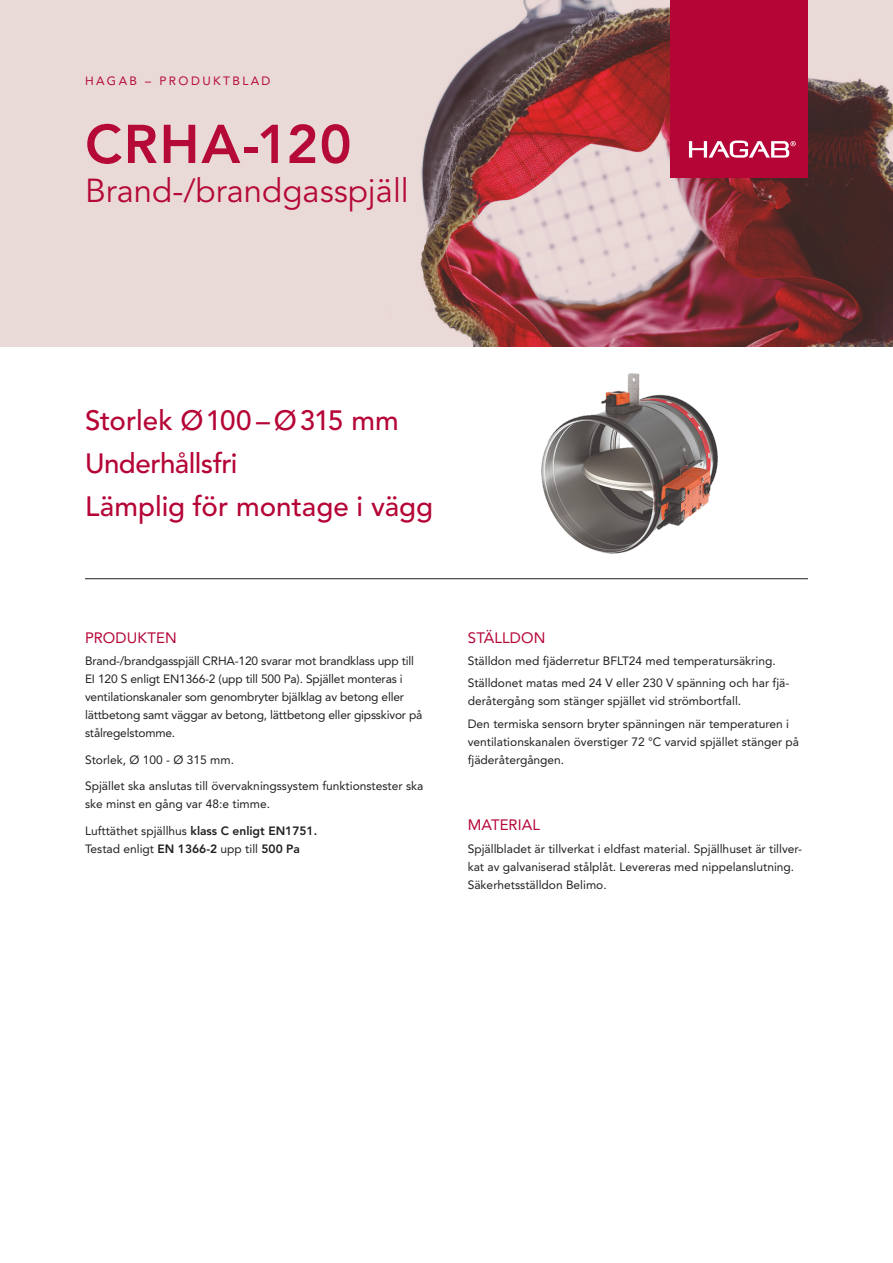
<style>
.page{position:relative;width:893px;height:1263px;background:#fff}
.page>*{position:absolute;margin:0;border:0;box-sizing:border-box;transform-origin:0 0}
.t1{font:800 54px "Avenir LT Std";letter-spacing:.03em;color:#b50938}
.t2{font:33px "Avenir LT Std";color:#b50938}
.Datablad_-_rubrik{font:500 27.75px "Avenir LT Std";letter-spacing:-.005em;color:#b50536}
.Datablad_-_mellanrubrik{font:15px "Avenir LT Std";letter-spacing:.005em;color:#b50536}
.Datablad_-_brödtext_avstånd_efter{font:12px/18px "Avenir LT Std";color:#231f20}
.Datablad_-_mellanrubrik-2{font:12px/18px "Avenir LT Std";color:#231f20}
.t3{font:12px "Avenir LT Std";letter-spacing:.2em;color:#b50938}
.s1{font-weight:800}
</style>
<div class="page">
<svg style="left:0;top:0;width:893px;height:347px;background:#c3a1a0"></svg>
<div style="left:670px;top:0;width:138px;height:178px;background:#b50536"></div>
<svg style="left:689px;top:141px;width:107px;height:17px"></svg>
<hr style="left:85px;top:578px;width:723px;height:1px;background:#231f20">
<img style="left:541px;top:373px;width:177px;height:181px">
<p class="t3" style="left:85px;top:74px;width:187px">HAGAB – PRODUKTBLAD</p>
<h1 class="t1" style="left:85px;top:112px;width:268px">CRHA-120</h1>
<h2 class="t2" style="left:85px;top:172px;width:325px">Brand-/brandgasspjäll</h2>
<p class="Datablad_-_rubrik" style="left:85px;top:404px;width:315px">Storlek Ø100 – Ø315 mm</p>
<p class="Datablad_-_rubrik" style="left:85px;top:447px;width:154px">Underhållsfri</p>
<p class="Datablad_-_rubrik" style="left:85px;top:490px;width:350px">Lämplig för montage i vägg</p>
<p class="Datablad_-_mellanrubrik" style="left:85px;top:629px;width:93px">PRODUKTEN</p>
<p class="Datablad_-_brödtext_avstånd_efter" style="left:85px;top:652px;width:339px">Brand-/brandgasspjäll CRHA-120 svarar mot brandklass upp till EI 120 S enligt EN1366-2 (upp till 500 Pa). Spjället monteras i ventilationskanaler som genombryter bjälklag av betong eller lättbetong samt väggar av betong, lättbetong eller gipsskivor på stålregelstomme.</p>
<p class="Datablad_-_brödtext_avstånd_efter" style="left:85px;top:750px;width:150px">Storlek, Ø 100 - Ø 315 mm.</p>
<p class="Datablad_-_brödtext_avstånd_efter" style="left:85px;top:777px;width:340px">Spjället ska anslutas till övervakningssystem funktionstester ska ske minst en gång var 48:e timme.</p>
<p class="Datablad_-_brödtext_avstånd_efter" style="left:85px;top:821px;width:234px">Lufttäthet spjällhus <span class="s1">klass C enligt EN1751.<br></span>Testad enligt <span class="s1">EN 1366-2</span> upp till <span class="s1">500 Pa</span></p>
<p class="Datablad_-_mellanrubrik" style="left:468px;top:629px;width:79px">STÄLLDON</p>
<p class="Datablad_-_mellanrubrik-2" style="left:468px;top:652px;width:309px">Ställdon med fjäderretur BFLT24 med temperatursäkring.</p>
<p class="Datablad_-_mellanrubrik-2" style="left:468px;top:674px;width:323px">Ställdonet matas med 24 V eller 230 V spänning och har fjä&shy;deråtergång som stänger spjället vid strömbortfall.</p>
<p class="Datablad_-_brödtext_avstånd_efter" style="left:468px;top:714px;width:333px">Den termiska sensorn bryter spänningen när temperaturen i ventilationskanalen överstiger 72 °C varvid spjället stänger på fjäderåtergången.</p>
<p class="Datablad_-_mellanrubrik" style="left:468px;top:816px;width:74px">MATERIAL</p>
<p class="Datablad_-_brödtext_avstånd_efter" style="left:468px;top:839px;width:336px">Spjällbladet är tillverkat i eldfast material. Spjällhuset är tillver&shy;kat av galvaniserad stålplåt. Levereras med nippelanslutning.<br>Säkerhetsställdon Belimo.</p>
</div>
